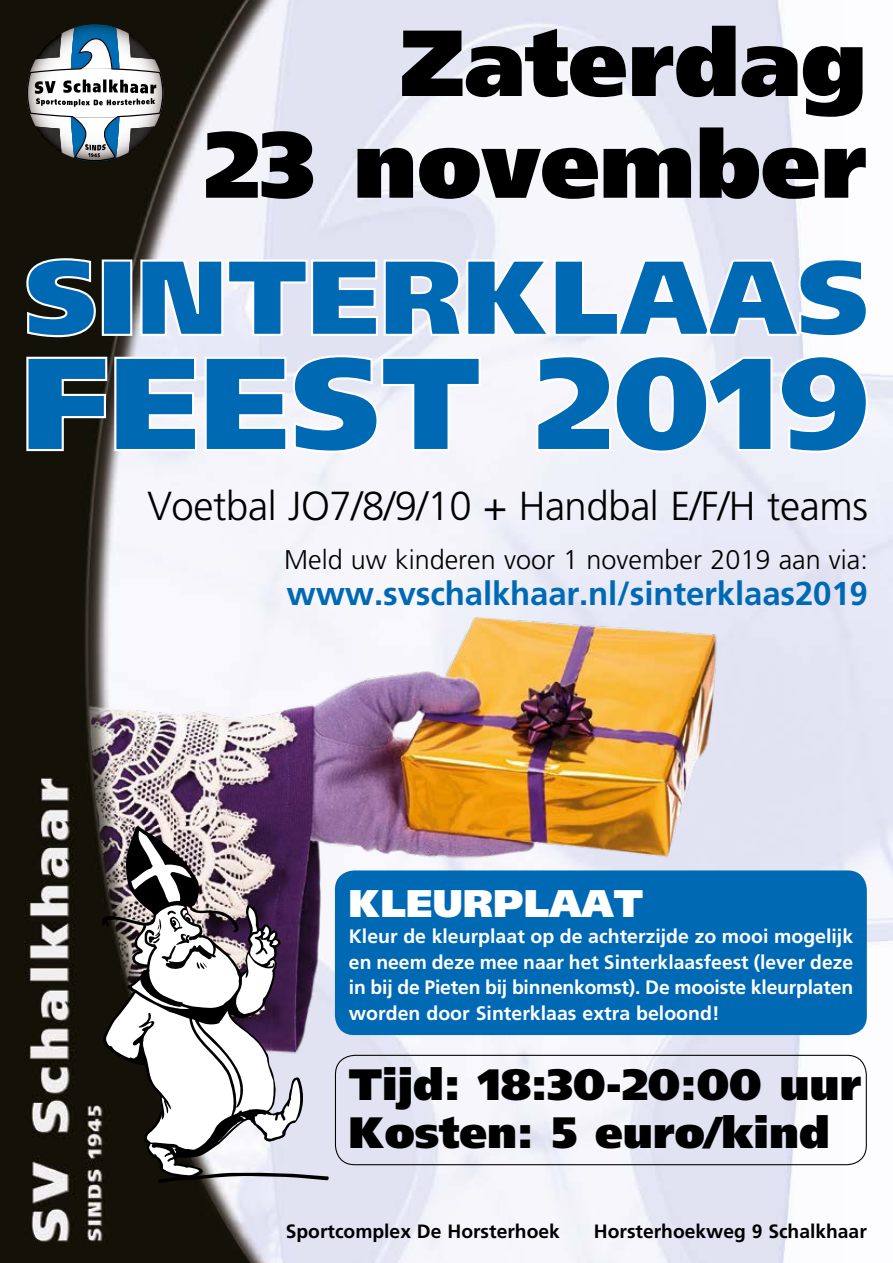
<style>
.page{position:relative;width:893px;height:1263px;background:#fff}
.page>*{position:absolute;margin:0;border:0;box-sizing:border-box;transform-origin:0 0}
.t1{font:900 93.6px/101.7px "Frutiger";color:#000;text-align:right}
.t2{font:900 43.95px/48px "Frutiger";color:#000}
.t3{font:300 40.5px "Frutiger";letter-spacing:-.01em;color:#000}
.t4{font:900 38.55px "Frutiger";color:#fff}
.t5{font:700 33px "Frutiger";letter-spacing:-.005em;color:#0069b4}
.t6{font:300 27px "Frutiger";color:#000}
.t7{font:700 19.5px/25.7px "Frutiger";color:#fff;text-align:justify}
.t8{font:700 19.2px "Frutiger";color:#000}
</style>
<div class="page">
<img style="left:841px;top:374px;width:52px;height:792px">
<img style="left:0;top:0;width:841px;height:1263px">
<svg style="left:27px;top:25px;width:136px;height:136px"></svg>
<svg style="left:25px;top:354px;width:844px;height:100px"></svg>
<svg style="left:25px;top:257px;width:841px;height:81px"></svg>
<div style="left:335px;top:1055px;width:532px;height:110px;border:1px solid #000;border-radius:19px"></div>
<div style="left:335px;top:870px;width:532px;height:165px;background:#0069b4;border-radius:19px"></div>
<svg style="left:102px;top:826px;width:227px;height:357px;background:#928b9a"></svg>
<svg style="left:105px;top:831px;width:196px;height:344px"></svg>
<h1 class="t1" style="left:204px;top:11px;width:664px">Zaterdag<br>23 november</h1>
<h3 class="t3" style="left:148px;top:483px;width:722px">Voetbal JO7/8/9/10 + Handbal E/F/H teams</h3>
<h3 class="t6" style="left:284px;top:544px;width:585px">Meld uw kinderen voor 1 november 2019 aan via:</h3>
<h3 class="t5" style="left:287px;top:574px;width:583px">www.svschalkhaar.nl/sinterklaas2019</h3>
<h3 class="t4" style="left:349px;top:880px;width:295px">KLEURPLAAT</h3>
<p class="t7" style="left:349px;top:923px;width:506px">Kleur de kleurplaat op de achterzijde zo mooi mogelijk en neem deze mee naar het Sinterklaasfeest (lever deze in bij de Pieten bij binnenkomst). De mooiste kleurplaten worden door Sinterklaas extra beloond!</p>
<h2 class="t2" style="left:349px;top:1060px;width:514px">Tijd: 18:30-20:00 uur<br>Kosten: 5 euro/kind</h2>
<p class="t8" style="left:286px;top:1220px;width:276px">Sportcomplex De Horsterhoek</p>
<p class="t8" style="left:594px;top:1220px;width:275px">Horsterhoekweg 9 Schalkhaar</p>
</div>
